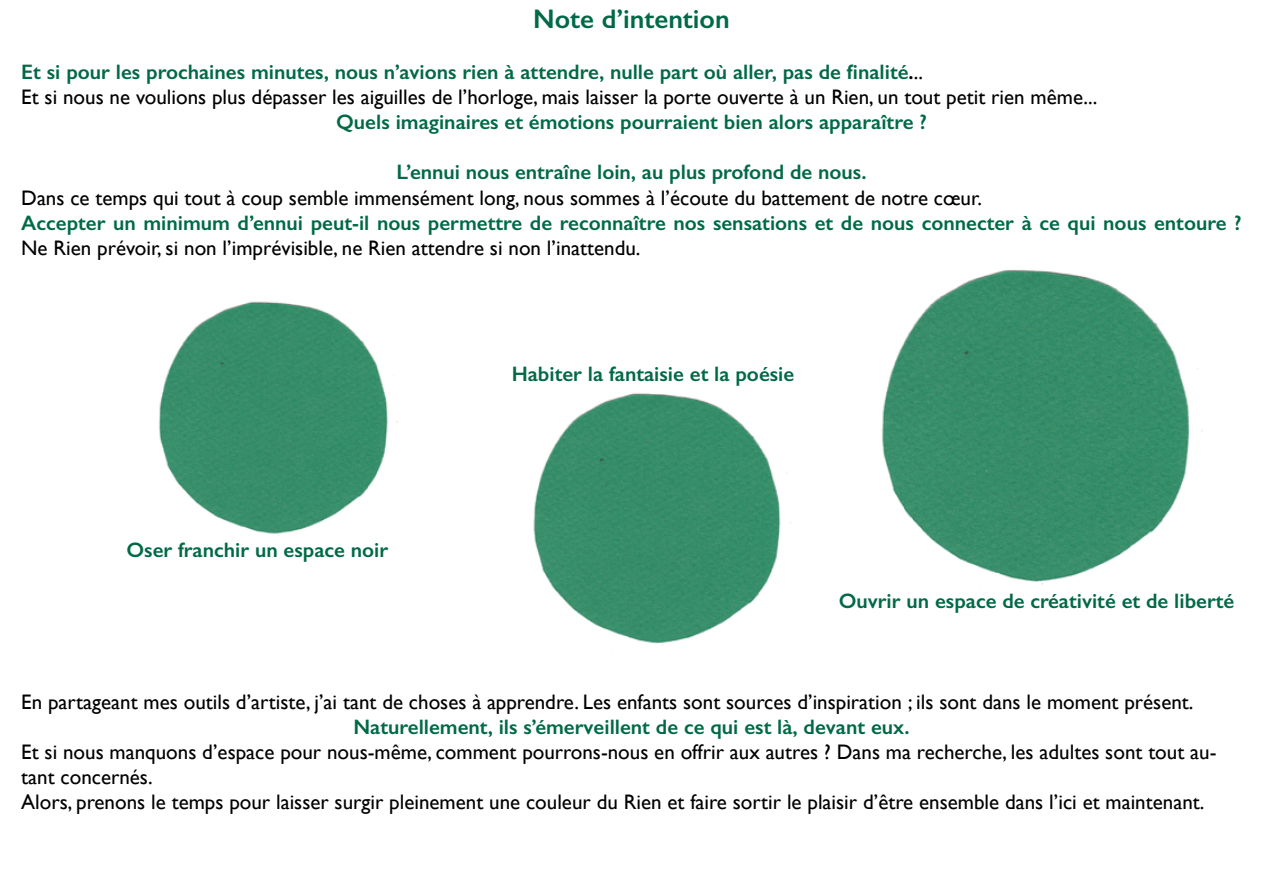
<style>
.page{position:relative;width:1263px;height:893px;background:#fff}
.page>*{position:absolute;margin:0;border:0;box-sizing:border-box;transform-origin:0 0}
.t1{font:600 27px "Gill Sans";color:#006947}
.t2{font:21px/25.2px "Gill Sans";color:#000}
.t3{font:600 21px "Gill Sans";color:#006947}
.s1{font-weight:600;color:#006947}
.s2{font-weight:600}
</style>
<div class="page">
<img style="left:159px;top:269px;width:1044px;height:377px">
<p class="t1" style="left:533px;top:3px;width:198px">Note d’intention</p>
<p class="t2" style="left:21px;top:59px;width:1077px"><span class="s1">Et si pour les prochaines minutes, nous n’avions rien à attendre, nulle part où aller, pas de finalité</span><span class="s2">.</span>..<br>Et si nous ne voulions plus dépasser les aiguilles de l’horloge, mais laisser la porte ouverte à un Rien, un tout petit rien même...</p>
<p class="t3" style="left:336px;top:109px;width:592px">Quels imaginaires et émotions pourraient bien alors apparaître ?</p>
<p class="t3" style="left:396px;top:160px;width:472px">L’ennui nous entraîne loin, au plus profond de nous.</p>
<p class="t2" style="left:21px;top:185px;width:962px">Dans ce temps qui tout à coup semble immensément long, nous sommes à l’écoute du battement de notre cœur.</p>
<p class="t3" style="left:21px;top:210px;width:1222px">Accepter un minimum d’ennui peut-il nous permettre de reconnaître nos sensations et de nous connecter à ce qui nous entoure ?</p>
<p class="t2" style="left:21px;top:235px;width:621px">Ne Rien prévoir, si non l’imprévisible, ne Rien attendre si non l’inattendu.</p>
<p class="t3" style="left:126px;top:538px;width:263px">Oser franchir un espace noir</p>
<p class="t3" style="left:512px;top:361px;width:284px">Habiter la fantaisie et la poésie</p>
<p class="t3" style="left:839px;top:588px;width:397px">Ouvrir un espace de créativité et de liberté</p>
<p class="t2" style="left:21px;top:689px;width:1174px">En partageant mes outils d’artiste, j’ai tant de choses à apprendre. Les enfants sont sources d’inspiration ; ils sont dans le moment présent.</p>
<p class="t3" style="left:353px;top:714px;width:557px">Naturellement, ils s’émerveillent de ce qui est là, devant eux.</p>
<p class="t2" style="left:21px;top:739px;width:1197px">Et si nous manquons d’espace pour nous-même, comment pourrons-nous en offrir aux autres ? Dans ma recherche, les adultes sont tout au&shy;tant concernés.<br>Alors, prenons le temps pour laisser surgir pleinement une couleur du Rien et faire sortir le plaisir d’être ensemble dans l’ici et maintenant.</p>
</div>
